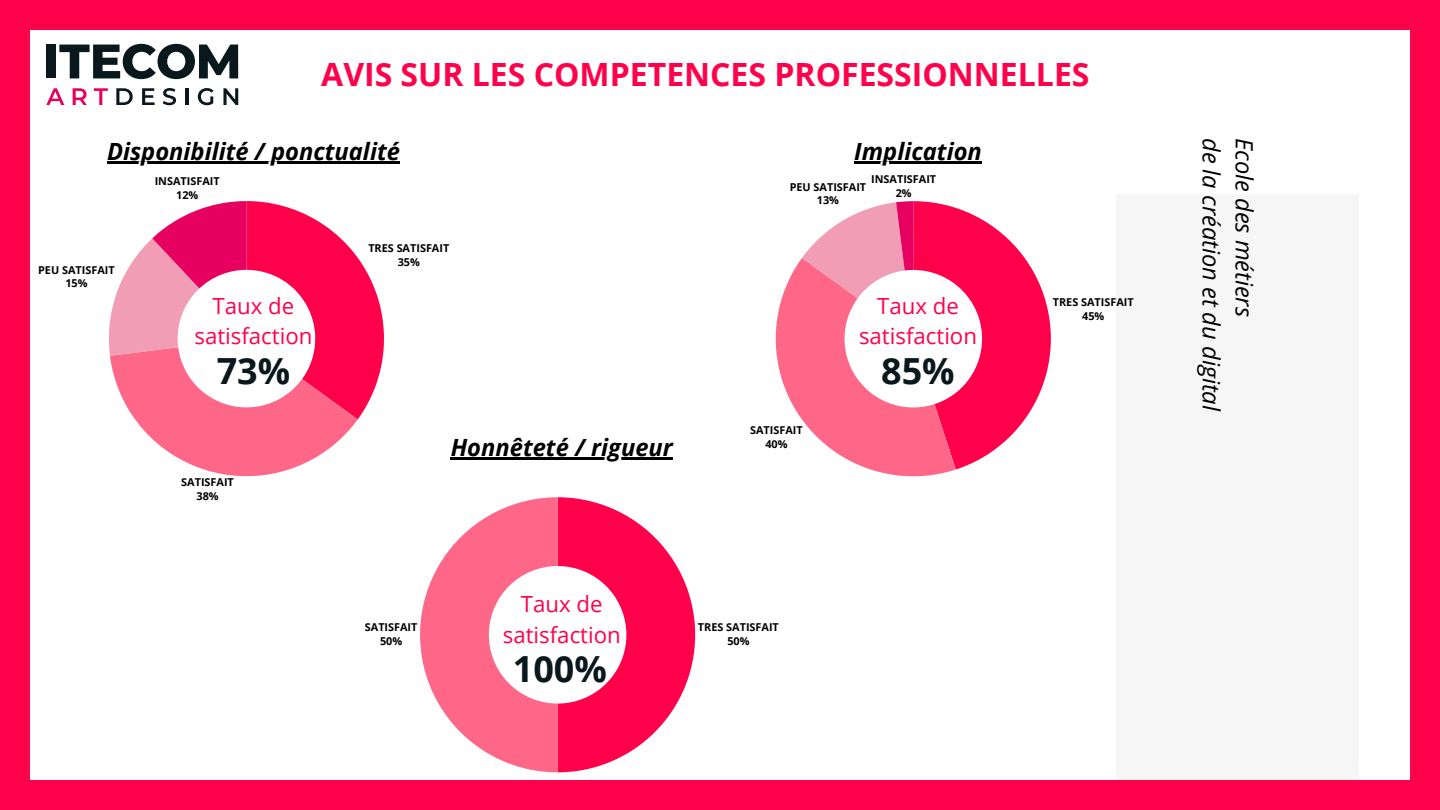
<style>
.page{position:relative;width:1440px;height:810px;background:#fff}
.page>*{position:absolute;margin:0;border:0;box-sizing:border-box;transform-origin:0 0}
.t1{font:700 36px "Open Sans";color:#09181c}
.t2{font:700 32px "Open Sans";color:#ff004b}
.t3{font:italic 700 23.7px "Open Sans";color:#000}
.t4{font:italic 23.7px "Open Sans";color:#000}
.t5{font:22.2px/30.8px "Open Sans";color:#ff004b;text-align:center}
.t6{font:700 10.9px/13.5px "Open Sans";color:#000;text-align:center}
</style>
<div class="page">
<div style="left:0;top:0;width:1440px;height:30px;background:#ff004b"></div>
<div style="left:1116px;top:195px;width:243px;height:615px;background:#f6f6f6"></div>
<div style="left:0;top:780px;width:1440px;height:30px;background:#ff004b"></div>
<div style="left:0;top:0;width:30px;height:780px;background:#ff004b"></div>
<div style="left:1410px;top:0;width:30px;height:780px;background:#ff004b"></div>
<div style="left:46px;top:45px;width:10px;height:33px;background:#09181c"></div>
<svg style="left:59px;top:44px;width:179px;height:35px"></svg>
<svg style="left:46px;top:88px;width:18px;height:17px"></svg>
<svg style="left:73px;top:88px;width:14px;height:17px"></svg>
<svg style="left:94px;top:88px;width:14px;height:17px"></svg>
<svg style="left:116px;top:88px;width:17px;height:17px"></svg>
<svg style="left:142px;top:88px;width:13px;height:17px"></svg>
<svg style="left:163px;top:88px;width:13px;height:17px"></svg>
<hr style="left:185px;top:88px;width:3px;height:17px;background:#09181c">
<svg style="left:198px;top:88px;width:15px;height:17px"></svg>
<svg style="left:223px;top:88px;width:15px;height:17px"></svg>
<svg style="left:109px;top:201px;width:275px;height:275px"></svg>
<hr style="left:107px;top:162px;width:293px;height:2px;background:#000">
<hr style="left:854px;top:162px;width:128px;height:2px;background:#000">
<hr style="left:451px;top:457px;width:222px;height:3px;background:#000">
<svg style="left:776px;top:201px;width:275px;height:275px"></svg>
<svg style="left:420px;top:497px;width:275px;height:275px"></svg>
<h3 class="t2" style="left:321px;top:52px;width:770px">AVIS SUR LES COMPETENCES PROFESSIONNELLES</h3>
<p class="t3" style="left:107px;top:135px;width:294px">Disponibilité / ponctualité</p>
<p class="t3" style="left:854px;top:135px;width:129px">Implication</p>
<p class="t6" style="left:38px;top:263px;width:78px">PEU SATISFAIT<br>15%</p>
<p class="t6" style="left:155px;top:174px;width:67px">INSATISFAIT<br>12%</p>
<h3 class="t5" style="left:194px;top:290px;width:119px">Taux de satisfaction</h3>
<p class="t1" style="left:217px;top:345px;width:75px">73%</p>
<p class="t6" style="left:181px;top:475px;width:54px">SATISFAIT<br>38%</p>
<p class="t6" style="left:368px;top:241px;width:83px">TRES SATISFAIT<br>35%</p>
<h1 class="t3" style="left:451px;top:430px;width:224px">Honnêteté / rigueur</h1>
<p class="t6" style="left:790px;top:180px;width:78px">PEU SATISFAIT<br>13%</p>
<p class="t6" style="left:871px;top:172px;width:67px">INSATISFAIT<br>2%</p>
<p class="t6" style="left:750px;top:423px;width:54px">SATISFAIT<br>40%</p>
<p class="t5" style="left:859px;top:290px;width:119px">Taux de satisfaction</p>
<h1 class="t1" style="left:881px;top:345px;width:75px">85%</h1>
<p class="t6" style="left:365px;top:620px;width:54px">SATISFAIT<br>50%</p>
<h3 class="t5" style="left:503px;top:588px;width:119px">Taux de satisfaction</h3>
<p class="t1" style="left:513px;top:644px;width:95px">100%</p>
<p class="t6" style="left:698px;top:620px;width:83px">TRES SATISFAIT<br>50%</p>
<p class="t6" style="left:1053px;top:295px;width:83px">TRES SATISFAIT<br>45%</p>
<h2 class="t4" style="left:1228px;top:138px;width:275px;rotate:90deg">de la création et du digital</h2>
<p class="t4" style="left:1261px;top:138px;width:180px;rotate:90deg">Ecole des métiers</p>
</div>
